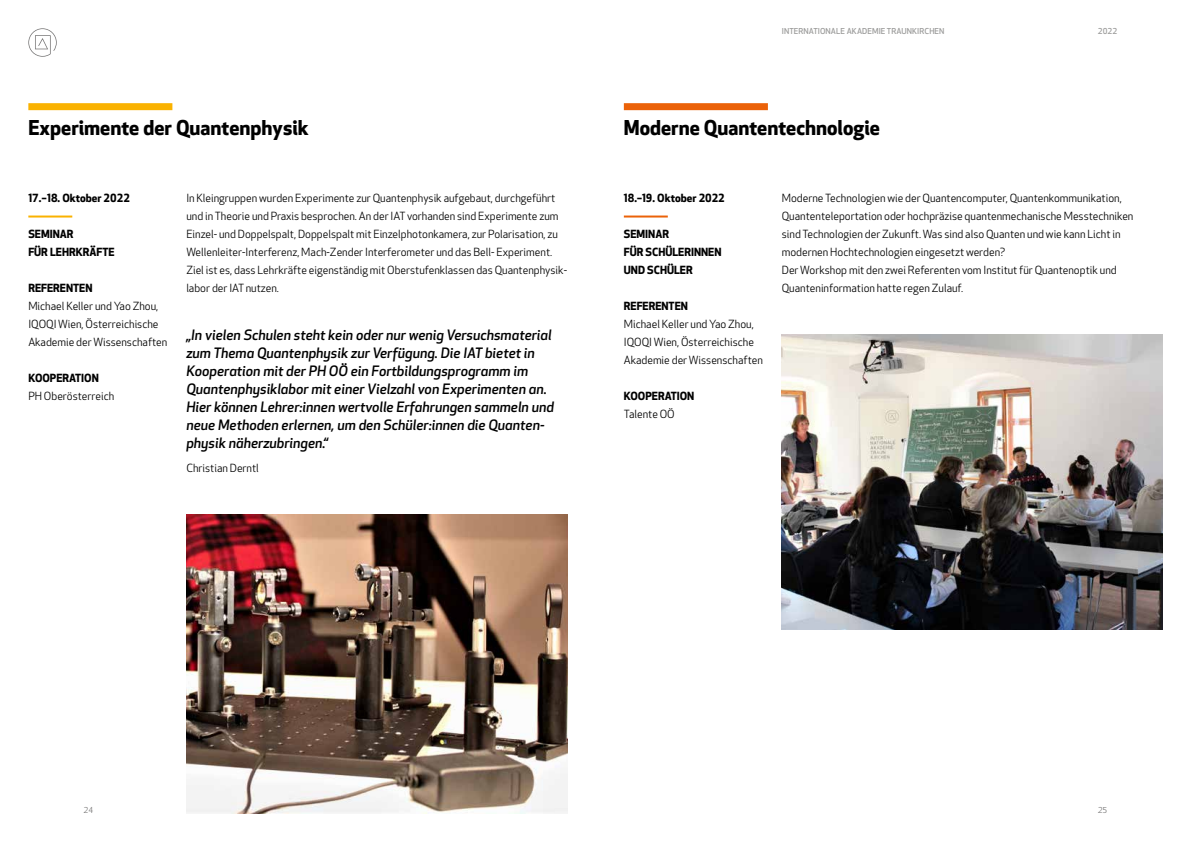
<style>
.page{position:relative;width:1191px;height:842px;background:#fff}
.page>*{position:absolute;margin:0;border:0;box-sizing:border-box;transform-origin:0 0}
.t1{font:700 20px "Apex New";color:#000}
.t2{font:italic 500 14px/18px "Apex New";color:#000}
.t3{font:11px/18px "Apex New";color:#000}
.t4{font:700 11px/18px "Apex New";color:#000}
.t5{font:500 8px "Apex New";letter-spacing:.01em;color:#9d9d9c}
.t6{font:8px "Apex New";color:#706f6f}
</style>
<div class="page">
<svg style="left:28px;top:28px;width:29px;height:29px"></svg>
<div style="left:28px;top:103px;width:144px;height:7px;background:#fab200"></div>
<div style="left:624px;top:103px;width:144px;height:7px;background:#eb6209"></div>
<hr style="left:624px;top:216px;width:44px;height:2px;background:#eb6209">
<img style="left:782px;top:335px;width:380px;height:294px">
<hr style="left:28px;top:216px;width:44px;height:2px;background:#fab200">
<img style="left:186px;top:514px;width:381px;height:300px">
<p class="t5" style="left:782px;top:27px;width:164px">INTERNATIONALE AKADEMIE TRAUNKIRCHEN</p>
<p class="t5" style="left:1097px;top:27px;width:21px">2022</p>
<h1 class="t1" style="left:28px;top:116px;width:282px">Experimente der Quantenphysik</h1>
<h1 class="t1" style="left:624px;top:116px;width:258px">Moderne Quantentechnologie</h1>
<p class="t4" style="left:28px;top:190px;width:103px">17.–18. Oktober 2022</p>
<p class="t4" style="left:28px;top:226px;width:88px">SEMINAR<br>FÜR LEHRKRÄFTE</p>
<p class="t4" style="left:28px;top:280px;width:66px">REFERENTEN</p>
<p class="t3" style="left:28px;top:298px;width:141px">Michael Keller und Yao Zhou,<br>IQOQI Wien, Österreichische<br>Akademie der Wissenschaften</p>
<p class="t4" style="left:28px;top:370px;width:72px">KOOPERATION</p>
<p class="t3" style="left:28px;top:388px;width:88px">PH Oberösterreich</p>
<p class="t3" style="left:186px;top:190px;width:382px">In Kleingruppen wurden Experimente zur Quantenphysik aufgebaut, durchgeführt und in Theorie und Praxis besprochen. An der IAT vorhanden sind Experimente zum Einzel- und Doppelspalt, Doppelspalt mit Einzelphotonkamera, zur Polarisation, zu Wellenleiter-Interferenz, Mach-Zender Interferometer und das Bell- Experiment.<br>Ziel ist es, dass Lehrkräfte eigenständig mit Oberstufenklassen das Quantenphysik&shy;labor der IAT nutzen.</p>
<p class="t2" style="left:186px;top:327px;width:369px">„In vielen Schulen steht kein oder nur wenig Versuchsmaterial zum Thema Quantenphysik zur Verfügung. Die IAT bietet in Kooperation mit der PH OÖ ein Fortbildungsprogramm im Quantenphysiklabor mit einer Vielzahl von Experimenten an.<br>Hier können Lehrer:innen wertvolle Erfahrungen sammeln und neue Methoden erlernen, um den Schüler:innen die Quanten&shy;physik näherzubringen.“</p>
<p class="t3" style="left:186px;top:460px;width:74px">Christian Derntl</p>
<p class="t4" style="left:624px;top:190px;width:102px">18.–19. Oktober 2022</p>
<p class="t4" style="left:624px;top:226px;width:99px">SEMINAR<br>FÜR SCHÜLERINNEN<br>UND SCHÜLER</p>
<p class="t4" style="left:624px;top:298px;width:66px">REFERENTEN</p>
<p class="t3" style="left:624px;top:316px;width:141px">Michael Keller und Yao Zhou,<br>IQOQI Wien, Österreichische<br>Akademie der Wissenschaften</p>
<p class="t4" style="left:624px;top:388px;width:72px">KOOPERATION</p>
<p class="t3" style="left:624px;top:406px;width:52px">Talente OÖ</p>
<p class="t3" style="left:782px;top:190px;width:353px">Moderne Technologien wie der Quantencomputer, Quantenkommunikation, Quantenteleportation oder hochpräzise quantenmechanische Messtechniken sind Technologien der Zukunft. Was sind also Quanten und wie kann Licht in modernen Hochtechnologien eingesetzt werden?<br>Der Workshop mit den zwei Referenten vom Institut für Quantenoptik und Quanteninformation hatte regen Zulauf.</p>
<p class="t6" style="left:84px;top:806px;width:11px">24</p>
<p class="t6" style="left:1097px;top:806px;width:11px">25</p>
</div>
